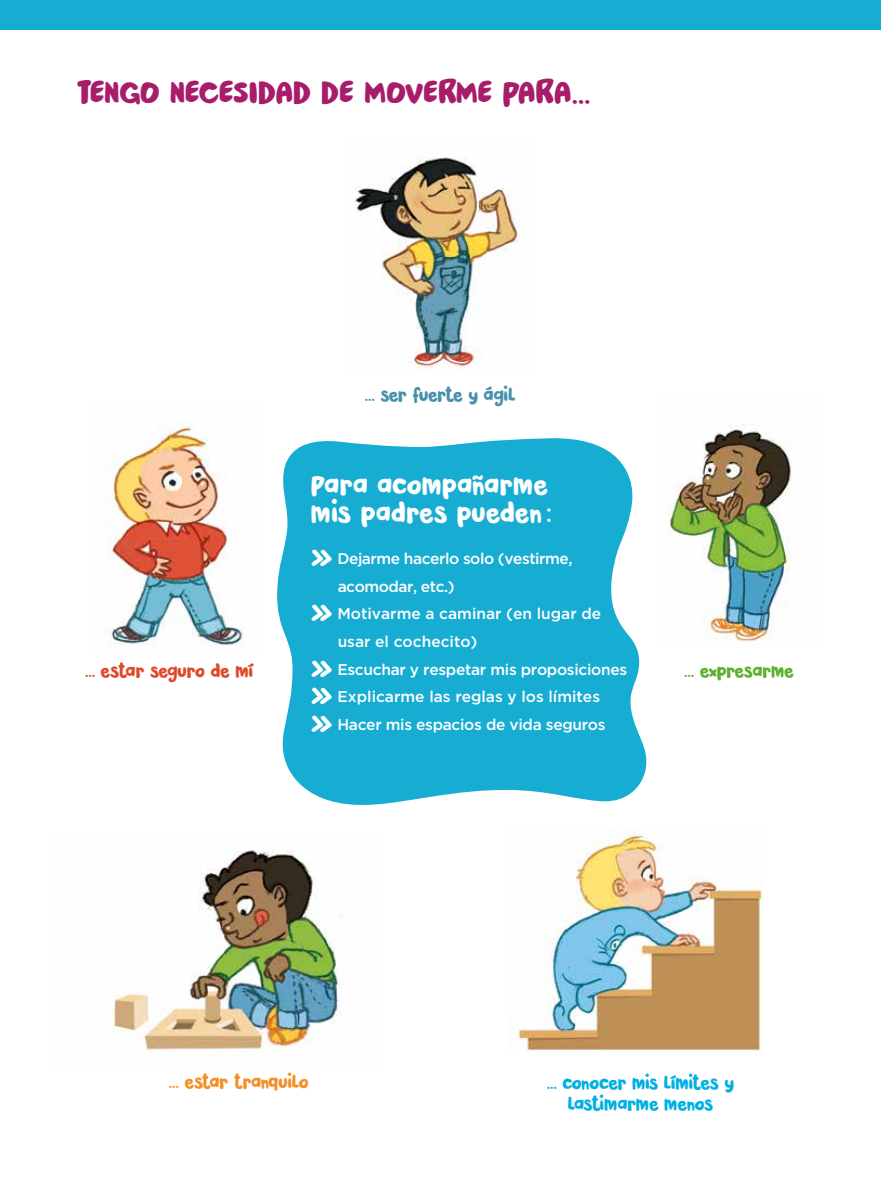
<style>
.page{position:relative;width:881px;height:1191px;background:#fff}
.page>*{position:absolute;margin:0;border:0;box-sizing:border-box;transform-origin:0 0}
.t1{font:33px "Pardesi";letter-spacing:-.02em;color:#a71d6a}
.t2{font:27px/27.6px "Pardesi";color:#fff}
.t3{font:18px/21px "Pardesi";letter-spacing:-.03em;color:#00b0e3;text-align:center}
.t4{font:18px "Pardesi";letter-spacing:-.02em;color:#df492c}
.t5{font:18px "Pardesi";letter-spacing:-.03em;color:#4790ab}
.t6{font:18px "Pardesi";letter-spacing:-.02em;color:#f38f26}
.t7{font:18px "Pardesi";letter-spacing:-.02em;color:#5eb130}
.t8{font:500 15.45px "Gotham";letter-spacing:-.02em;color:#fff}
.t9{font:500 15.45px "Gotham";color:#fff}
.s1{font-family:"Pardesi";font-weight:400;font-size:30px}
</style>
<div class="page">
<div style="left:0;top:0;width:880px;height:30px;background:#17acd2"></div>
<img style="left:508px;top:828px;width:255px;height:223px">
<img style="left:668px;top:424px;width:126px;height:218px">
<img style="left:355px;top:157px;width:164px;height:214px">
<img style="left:104px;top:850px;width:239px;height:207px">
<img style="left:105px;top:420px;width:139px;height:226px">
<svg style="left:277px;top:438px;width:370px;height:367px;background:#30b5d6"></svg>
<h1 class="t1" style="left:77px;top:68px;width:515px">TENGO NECESIDAD DE MOVERME PARA…</h1>
<p class="t5" style="left:365px;top:381px;width:152px">… SER FUERTE Y ÁGIL</p>
<h2 class="t2" style="left:311px;top:471px;width:242px">PARA ACOMPAÑARME<br>MIS PADRES PUEDEN :</h2>
<p class="t8" style="left:311px;top:550px;width:263px"><span class="s1">»</span> Dejarme hacerlo solo (vestirme,</p>
<p class="t8" style="left:337px;top:577px;width:118px">acomodar, etc.)</p>
<p class="t9" style="left:311px;top:605px;width:292px"><span class="s1">»</span> Motivarme a caminar (en lugar de</p>
<p class="t9" style="left:337px;top:633px;width:141px">usar el cochecito)</p>
<p class="t8" style="left:311px;top:660px;width:318px"><span class="s1">»</span> Escuchar y respetar mis proposiciones</p>
<p class="t9" style="left:311px;top:688px;width:291px"><span class="s1">»</span> Explicarme las reglas y los límites</p>
<p class="t8" style="left:311px;top:715px;width:296px"><span class="s1">»</span> Hacer mis espacios de vida seguros</p>
<p class="t4" style="left:85px;top:657px;width:170px">… ESTAR SEGURO DE MÍ</p>
<p class="t7" style="left:683px;top:657px;width:111px">… EXPRESARME</p>
<p class="t6" style="left:169px;top:1068px;width:141px">… ESTAR TRANQUILO</p>
<p class="t3" style="left:546px;top:1072px;width:189px">… CONOCER MIS LÍMITES Y<br>LASTIMARME MENOS</p>
</div>
